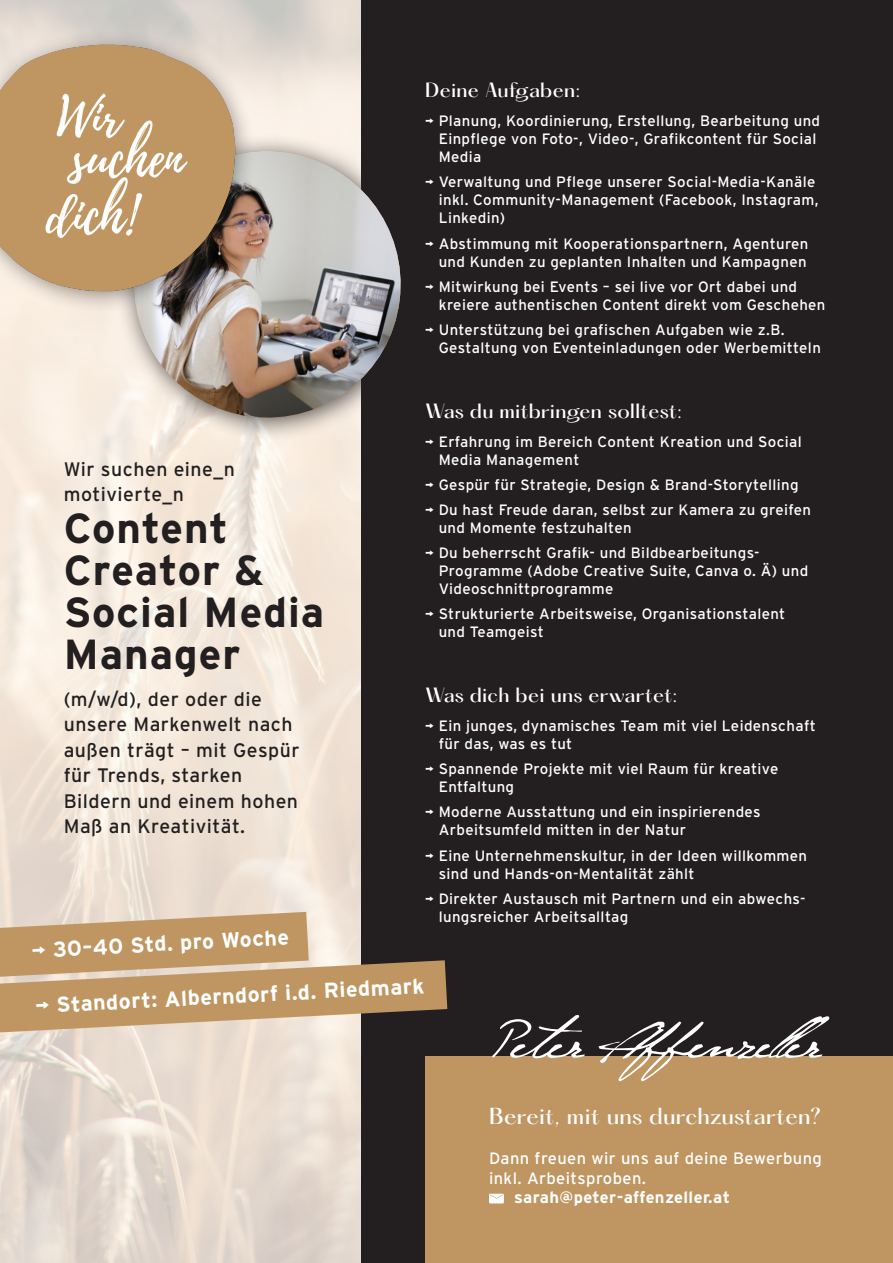
<style>
.page{position:relative;width:893px;height:1263px;background:#fff}
.page>*{position:absolute;margin:0;border:0;box-sizing:border-box;transform-origin:0 0}
.t1{font:700 42px/42px "Interstate";letter-spacing:.025em;color:#231f20}
.t2{font:700 21.45px "Interstate";color:#fff}
.t3{font:500 20.25px "PP Hatton";letter-spacing:.01em;color:#fff}
.t4{font:19.5px/25.5px "Interstate";letter-spacing:.025em;color:#231f20}
.t5{font:500 18px "PP Hatton";letter-spacing:.01em;color:#fff}
.t6{font:16.5px/19.8px "Interstate";letter-spacing:.025em;color:#fff}
.t7{font:700 16.5px "Interstate";letter-spacing:.025em;color:#fff}
.t8{font:15px/18px "Interstate";letter-spacing:.025em;color:#fff}
.s1{font-family:"Interstate Condensed";font-weight:700}
</style>
<div class="page">
<img style="left:0;top:0;width:361px;height:1263px">
<div style="left:361px;top:0;width:532px;height:1263px;background:#231f20"></div>
<div style="left:425px;top:1057px;width:468px;height:206px;background:#bf9661"></div>
<svg style="left:0;top:912px;width:447px;height:120px"></svg>
<svg style="left:489px;top:1194px;width:15px;height:9px"></svg>
<svg style="left:598px;top:1016px;width:231px;height:65px"></svg>
<svg style="left:492px;top:1015px;width:93px;height:44px"></svg>
<div style="left:115px;top:132px;width:310px;height:310px;background:#231f20;opacity:.75"></div>
<img style="left:126px;top:151px;width:283px;height:275px">
<div style="left:0;top:29px;width:256px;height:285px;background:#231f20;opacity:.48"></div>
<img style="left:0;top:31px;width:270px;height:278px">
<p class="t4" style="left:64px;top:456px;width:173px">Wir suchen eine_n motivierte_n</p>
<p class="t1" style="left:64px;top:507px;width:262px">Content<br>Creator &amp;<br>Social Media<br>Manager</p>
<p class="t4" style="left:64px;top:686px;width:200px">(m/w/d), der oder die</p>
<p class="t4" style="left:64px;top:711px;width:237px">unsere Markenwelt nach außen trägt – mit Gespür</p>
<p class="t4" style="left:64px;top:762px;width:180px">für Trends, starken</p>
<p class="t4" style="left:64px;top:788px;width:236px">Bildern und einem hohen<br>Maß an Kreativität.</p>
<p class="t5" style="left:425px;top:81px;width:157px">Deine Aufgaben:</p>
<p class="t8" style="left:439px;top:112px;width:383px;text-indent:-13px"><span class="s1">→</span> Planung, Koordinierung, Erstellung, Bearbeitung und<br>Einpflege von Foto-, Video-, Grafikcontent für Social<br>Media</p>
<p class="t8" style="left:439px;top:173px;width:381px;text-indent:-13px"><span class="s1">→</span> Verwaltung und Pflege unserer Social-Media-Kanäle inkl. Community-Management (Facebook, Instagram,<br>Linkedin)</p>
<p class="t8" style="left:425px;top:234px;width:385px;text-align:right"><span class="s1">→</span> Abstimmung mit Kooperationspartnern, Agenturen und Kunden zu geplanten Inhalten und Kampagnen</p>
<p class="t8" style="left:439px;top:277px;width:388px;text-indent:-13px"><span class="s1">→</span> Mitwirkung bei Events – sei live vor Ort dabei und kreiere authentischen Content direkt vom Geschehen</p>
<p class="t8" style="left:439px;top:321px;width:384px;text-indent:-13px"><span class="s1">→</span> Unterstützung bei grafischen Aufgaben wie z.B.<br>Gestaltung von Eventeinladungen oder Werbemitteln</p>
<p class="t5" style="left:425px;top:401px;width:258px">Was du mitbringen solltest:</p>
<p class="t8" style="left:439px;top:432px;width:365px;text-indent:-13px"><span class="s1">→</span> Erfahrung im Bereich Content Kreation und Social<br>Media Management</p>
<p class="t8" style="left:425px;top:475px;width:375px"><span class="s1">→</span> Gespür für Strategie, Design &amp; Brand-Storytelling</p>
<p class="t8" style="left:439px;top:501px;width:374px;text-indent:-13px"><span class="s1">→</span> Du hast Freude daran, selbst zur Kamera zu greifen und Momente festzuhalten</p>
<p class="t8" style="left:439px;top:544px;width:371px;text-indent:-13px"><span class="s1">→</span> Du beherrscht Grafik- und Bildbearbeitungs-<br>Programme (Adobe Creative Suite, Canva o. Ä) und<br>Videoschnittprogramme</p>
<p class="t8" style="left:439px;top:605px;width:348px;text-indent:-13px"><span class="s1">→</span> Strukturierte Arbeitsweise, Organisationstalent und Teamgeist</p>
<p class="t5" style="left:425px;top:685px;width:254px">Was dich bei uns erwartet:</p>
<p class="t8" style="left:439px;top:717px;width:379px;text-indent:-13px"><span class="s1">→</span> Ein junges, dynamisches Team mit viel Leidenschaft für das, was es tut</p>
<p class="t8" style="left:439px;top:760px;width:341px;text-indent:-13px"><span class="s1">→</span> Spannende Projekte mit viel Raum für kreative<br>Entfaltung</p>
<p class="t8" style="left:439px;top:803px;width:323px;text-indent:-13px"><span class="s1">→</span> Moderne Ausstattung und ein inspirierendes<br>Arbeitsumfeld mitten in der Natur</p>
<p class="t8" style="left:439px;top:846px;width:370px;text-indent:-13px"><span class="s1">→</span> Eine Unternehmenskultur, in der Ideen willkommen sind und Hands-on-Mentalität zählt</p>
<p class="t8" style="left:439px;top:889px;width:368px;text-indent:-13px"><span class="s1">→</span> Direkter Austausch mit Partnern und ein abwechs&shy;lungsreicher Arbeitsalltag</p>
<p class="t2" style="left:31px;top:938px;width:259px;rotate:-3deg">→ 30–40 Std. pro Woche</p>
<p class="t2" style="left:35px;top:994px;width:391px;rotate:-3deg">→ Standort: Alberndorf i.d. Riedmark</p>
<p class="t3" style="left:489px;top:1105px;width:334px">Bereit, mit uns durchzustarten?</p>
<p class="t6" style="left:489px;top:1148px;width:334px">Dann freuen wir uns auf deine Bewerbung inkl. Arbeitsproben.</p>
<p class="t7" style="left:514px;top:1188px;width:218px">sarah@peter-affenzeller.at</p>
</div>
